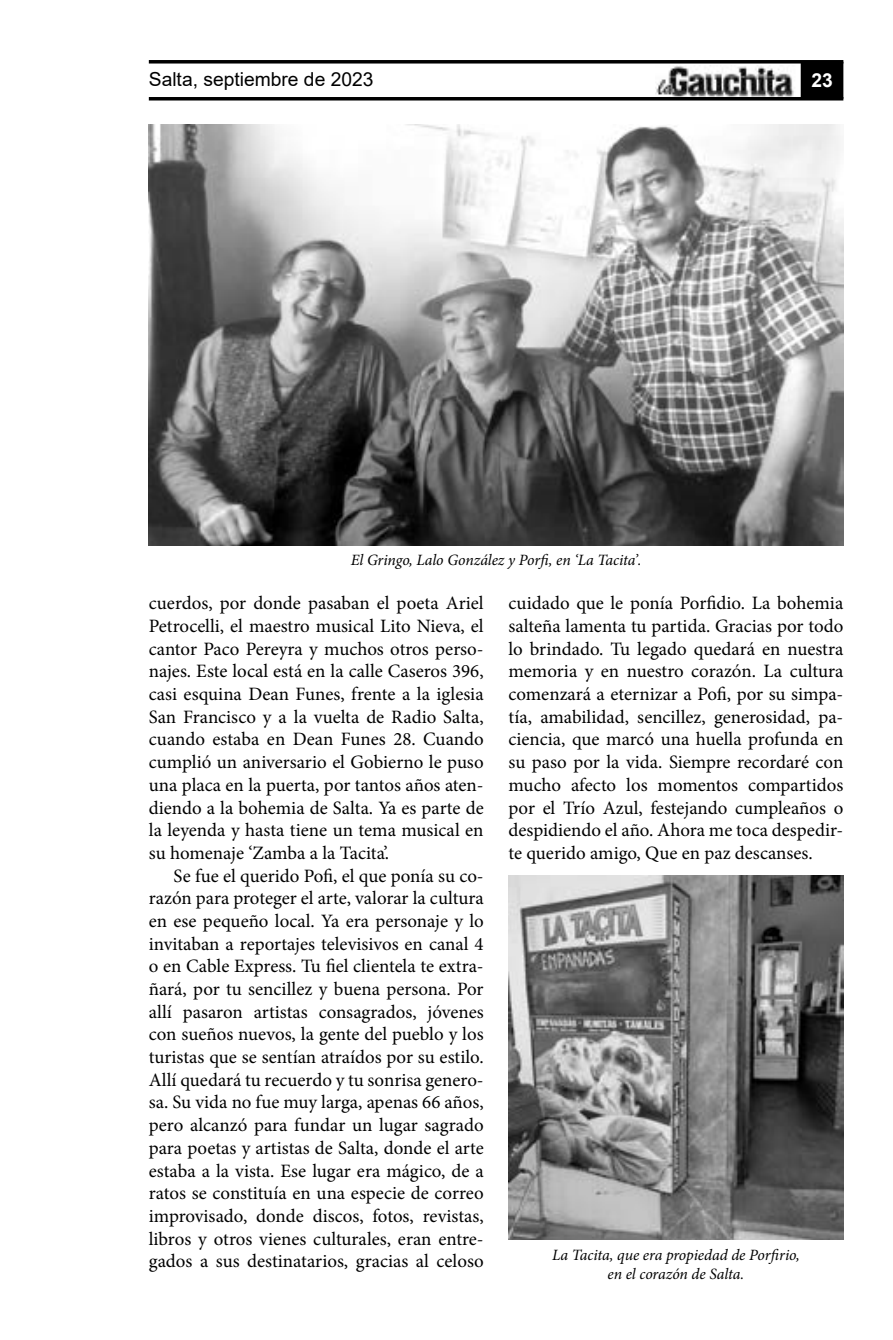
<style>
.page{position:relative;width:893px;height:1340px;background:#fff}
.page>*{position:absolute;margin:0;border:0;box-sizing:border-box;transform-origin:0 0}
.t1{font:19.25px "Arial";color:#000}
.t2{font:700 19.25px "Arial";color:#fff}
.t3{font:18.9px/22.8px "Minion Pro";color:#000;text-align:justify}
.t4{font:italic 15.75px/18.9px "Minion Pro";letter-spacing:-.005em;color:#000;text-align:center}
</style>
<div class="page">
<img style="left:656px;top:65px;width:138px;height:32px">
<svg style="left:149px;top:60px;width:694px;height:4px;background:#1e1e1e"></svg>
<hr style="left:149px;top:97px;width:694px;height:3px;background:#000">
<div style="left:802px;top:63px;width:40px;height:35px;background:#000"></div>
<div style="left:801px;top:62px;width:42px;height:37px;border:2px solid #000"></div>
<img style="left:149px;top:124px;width:694px;height:422px">
<img style="left:508px;top:876px;width:335px;height:363px">
<p class="t1" style="left:149px;top:66px;width:226px">Salta, septiembre de 2023</p>
<p class="t2" style="left:811px;top:66px;width:23px">23</p>
<p class="t4" style="left:351px;top:550px;width:292px">El Gringo, Lalo González y Porfi, en ‘La Tacita’.</p>
<p class="t3" style="left:149px;top:592px;width:336px">cuerdos, por donde pasaban el poeta Ariel Petrocelli, el maestro musical Lito Nieva, el cantor Paco Pereyra y muchos otros perso&shy;najes. Este local está en la calle Caseros 396, casi esquina Dean Funes, frente a la iglesia San Francisco y a la vuelta de Radio Salta, cuando estaba en Dean Funes 28. Cuando cumplió un aniversario el Gobierno le puso una placa en la puerta, por tantos años aten&shy;diendo a la bohemia de Salta. Ya es parte de la leyenda y hasta tiene un tema musical en su homenaje ‘Zamba a la Tacita’.</p>
<p class="t3" style="left:149px;top:864px;width:336px;text-indent:25px">Se fue el querido Pofi, el que ponía su co&shy;razón para proteger el arte, valorar la cultura en ese pequeño local. Ya era personaje y lo invitaban a reportajes televisivos en canal 4 o en Cable Express. Tu fiel clientela te extra&shy;ñará, por tu sencillez y buena persona. Por allí pasaron artistas consagrados, jóvenes con sueños nuevos, la gente del pueblo y los turistas que se sentían atraídos por su estilo.<br>Allí quedará tu recuerdo y tu sonrisa genero&shy;sa. Su vida no fue muy larga, apenas 66 años, pero alcanzó para fundar un lugar sagrado para poetas y artistas de Salta, donde el arte estaba a la vista. Ese lugar era mágico, de a ratos se constituía en una especie de correo improvisado, donde discos, fotos, revistas, libros y otros vienes culturales, eran entre&shy;gados a sus destinatarios, gracias al celoso</p>
<p class="t3" style="left:508px;top:592px;width:336px">cuidado que le ponía Porfidio. La bohemia salteña lamenta tu partida. Gracias por todo lo brindado. Tu legado quedará en nuestra memoria y en nuestro corazón. La cultura comenzará a eternizar a Pofi, por su simpa&shy;tía, amabilidad, sencillez, generosidad, pa&shy;ciencia, que marcó una huella profunda en su paso por la vida. Siempre recordaré con mucho afecto los momentos compartidos por el Trío Azul, festejando cumpleaños o despidiendo el año. Ahora me toca despedir&shy;te querido amigo, Que en paz descanses.</p>
<p class="t4" style="left:552px;top:1245px;width:249px">La Tacita, que era propiedad de Porfirio, en el corazón de Salta.</p>
</div>
